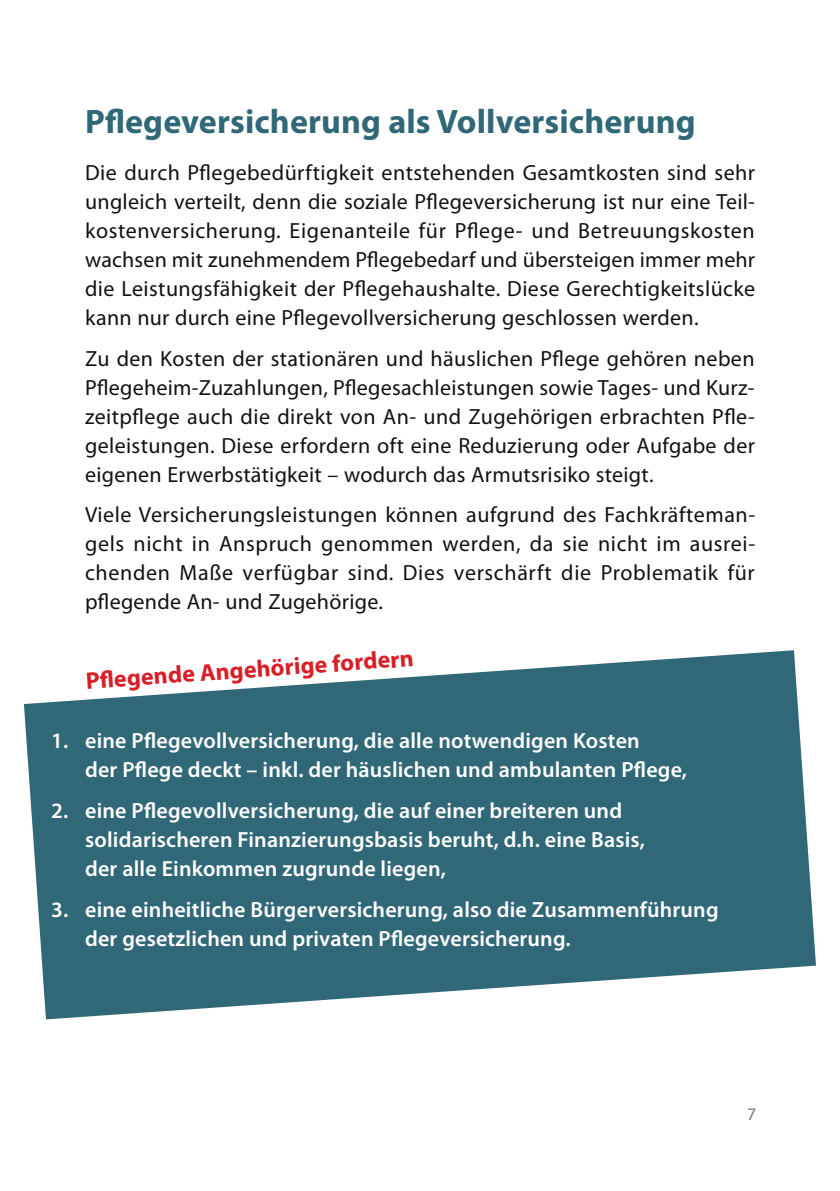
<style>
.page{position:relative;width:840px;height:1191px;background:#fff}
.page>*{position:absolute;margin:0;border:0;box-sizing:border-box;transform-origin:0 0}
.t1{font:700 34px "Myriad Pro";letter-spacing:.005em;color:#306877}
.t2{font:700 24px "Myriad Pro";color:#d81f27}
.t3{font:22px/29px "Myriad Pro";letter-spacing:.01em;color:#121212;text-align:justify}
.t4{font:600 22px/29px "Myriad Pro";letter-spacing:.01em;color:#fff}
.t5{font:17.8px "Myriad Pro";color:#77797e}
</style>
<div class="page">
<svg style="left:24px;top:650px;width:791px;height:369px;fill:#306877"></svg>
<h1 class="t1" style="left:85px;top:103px;width:611px">Pflegeversicherung als Vollversicherung</h1>
<p class="t3" style="left:85px;top:158px;width:671px">Die durch Pflegebedürftigkeit entstehenden Gesamtkosten sind sehr ungleich verteilt, denn die soziale Pflegeversicherung ist nur eine Teil&shy;kostenversicherung. Eigenanteile für Pflege- und Betreuungskosten wachsen mit zunehmendem Pflegebedarf und übersteigen immer mehr die Leistungsfähigkeit der Pflegehaushalte. Diese Gerechtigkeitslücke kann nur durch eine Pflegevollversicherung geschlossen werden.</p>
<p class="t3" style="left:85px;top:344px;width:671px">Zu den Kosten der stationären und häuslichen Pflege gehören neben Pflegeheim-Zuzahlungen, Pflegesachleistungen sowie Tages- und Kurz&shy;zeitpflege auch die direkt von An- und Zugehörigen erbrachten Pfle&shy;geleistungen. Diese erfordern oft eine Reduzierung oder Aufgabe der eigenen Erwerbstätigkeit – wodurch das Armutsrisiko steigt.</p>
<p class="t3" style="left:85px;top:501px;width:671px">Viele Versicherungsleistungen können aufgrund des Fachkräfteman&shy;gels nicht in Anspruch genommen werden, da sie nicht im ausrei&shy;chenden Maße verfügbar sind. Dies verschärft die Problematik für pflegende An- und Zugehörige.</p>
<p class="t2" style="left:85px;top:667px;width:330px;rotate:-4deg">Pfl egende Angehörige fordern</p>
<p class="t4" style="left:85px;top:727px;width:603px;text-indent:-34px">1. eine Pflegevollversicherung, die alle notwendigen Kosten<br>der Pflege deckt – inkl. der häuslichen und ambulanten Pflege,</p>
<p class="t4" style="left:85px;top:796px;width:561px;text-indent:-34px">2. eine Pflegevollversicherung, die auf einer breiteren und solidarischeren Finanzierungsbasis beruht, d.h. eine Basis, der alle Einkommen zugrunde liegen,</p>
<p class="t4" style="left:85px;top:895px;width:634px;text-indent:-34px">3. eine einheitliche Bürgerversicherung, also die Zusammenführung der gesetzlichen und privaten Pflegeversicherung.</p>
<p class="t5" style="left:746px;top:1104px;width:11px">7</p>
</div>
